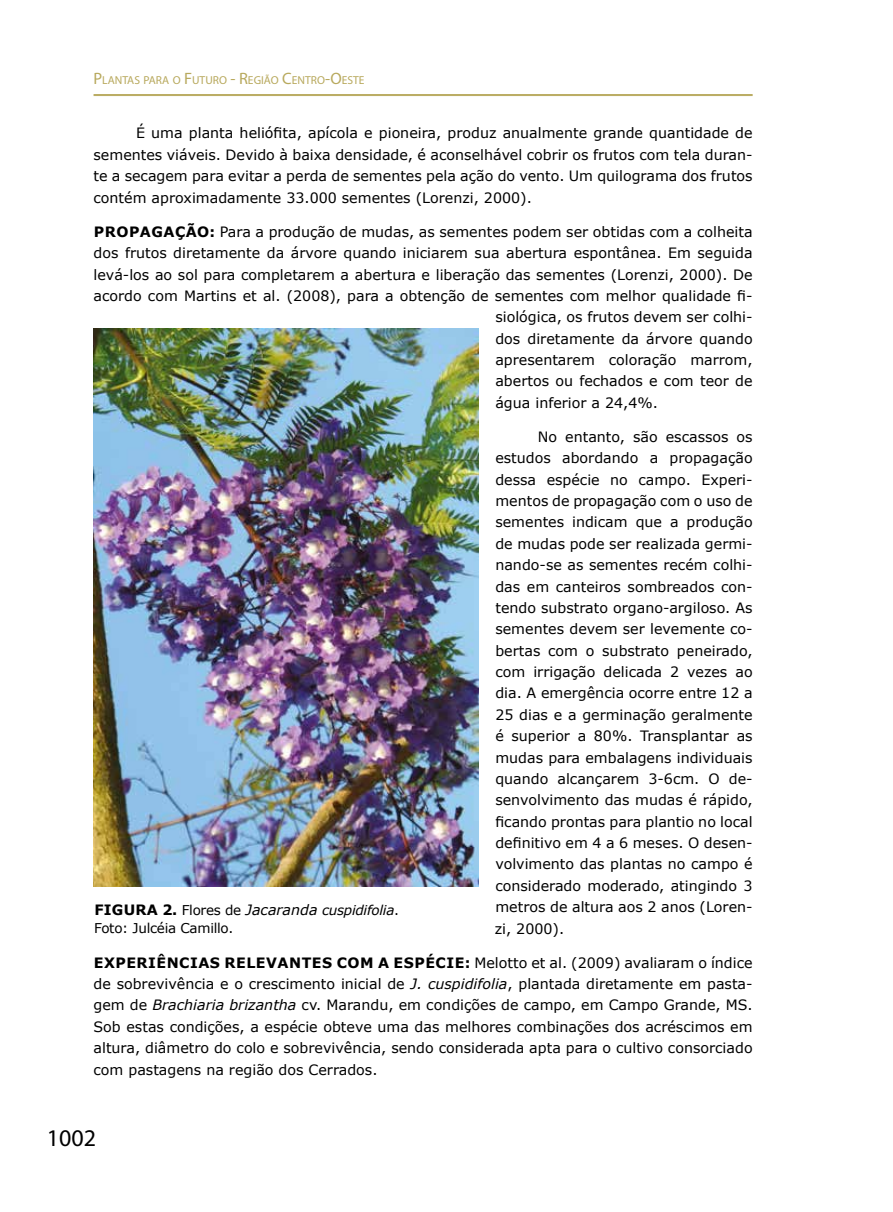
<style>
.page{position:relative;width:893px;height:1212px;background:#fff}
.page>*{position:absolute;margin:0;border:0;box-sizing:border-box;transform-origin:0 0}
.t1{font:24px "Myriad Pro";color:#000}
.t2{font:14.25px/21.3px "Verdana";color:#000;text-align:justify}
.t3{font:13.5px/18px "Verdana";letter-spacing:-.02em;color:#000}
.t4{font:11.55px "Myriad Pro";color:#b8a95d}
.s1{font-size:16.5px}
.s2{font-weight:700}
.s3{font-style:italic}
.s4{font-weight:700;font-size:14.25px}
.s5{font-style:italic;font-size:14.25px}
</style>
<div class="page">
<hr style="left:94px;top:94px;width:659px;height:1px;background:#b8a95d">
<hr style="left:94px;top:95px;width:659px;height:1px;background:#b8a95d">
<img style="left:94px;top:329px;width:384px;height:558px">
<p class="t4" style="left:94px;top:73px;width:272px"><span class="s1">P</span>LANTAS PARA O <span class="s1">F</span>UTURO <span class="s1">- R</span>EGIÃO <span class="s1">C</span>ENTRO<span class="s1">-O</span>ESTE</p>
<p class="t2" style="left:94px;top:122px;width:661px;text-indent:43px">É uma planta heliófita, apícola e pioneira, produz anualmente grande quantidade de sementes viáveis. Devido à baixa densidade, é aconselhável cobrir os frutos com tela duran&shy;te a secagem para evitar a perda de sementes pela ação do vento. Um quilograma dos frutos contém aproximadamente 33.000 sementes (Lorenzi, 2000).</p>
<p class="t2" style="left:94px;top:221px;width:660px"><span class="s2">PROPAGAÇÃO:</span> Para a produção de mudas, as sementes podem ser obtidas com a colheita</p>
<p class="t2" style="left:94px;top:242px;width:661px">dos frutos diretamente da árvore quando iniciarem sua abertura espontânea. Em seguida</p>
<p class="t2" style="left:94px;top:263px;width:661px">levá-los ao sol para completarem a abertura e liberação das sementes (Lorenzi, 2000). De</p>
<p class="t2" style="left:94px;top:285px;width:661px">acordo com Martins et al. (2008), para a obtenção de sementes com melhor qualidade fi-</p>
<p class="t2" style="left:495px;top:306px;width:259px">siológica, os frutos devem ser colhi-</p>
<p class="t2" style="left:495px;top:328px;width:259px">dos diretamente da árvore quando</p>
<p class="t2" style="left:495px;top:349px;width:259px">apresentarem coloração marrom,</p>
<p class="t2" style="left:495px;top:370px;width:259px">abertos ou fechados e com teor de</p>
<p class="t2" style="left:495px;top:392px;width:164px">água inferior a 24,4%.</p>
<p class="t2" style="left:495px;top:426px;width:259px;text-indent:43px">No entanto, são escassos os estudos abordando a propagação dessa espécie no campo. Experi&shy;mentos de propagação com o uso de sementes indicam que a produção de mudas pode ser realizada germi&shy;nando-se as sementes recém colhi&shy;das em canteiros sombreados con&shy;tendo substrato organo-argiloso. As sementes devem ser levemente co&shy;bertas com o substrato peneirado, com irrigação delicada 2 vezes ao dia. A emergência ocorre entre 12 a 25 dias e a germinação geralmente é superior a 80%. Transplantar as mudas para embalagens individuais quando alcançarem 3-6cm. O de&shy;senvolvimento das mudas é rápido, ficando prontas para plantio no local definitivo em 4 a 6 meses. O desen&shy;volvimento das plantas no campo é considerado moderado, atingindo 3 metros de altura aos 2 anos (Loren&shy;zi, 2000).</p>
<p class="t2" style="left:94px;top:952px;width:661px"><span class="s2">EXPERIÊNCIAS RELEVANTES COM A ESPÉCIE:</span> Melotto et al. (2009) avaliaram o índice de sobrevivência e o crescimento inicial de <span class="s3">J. cuspidifolia</span>, plantada diretamente em pasta&shy;gem de <span class="s3">Brachiaria brizantha</span> cv. Marandu, em condições de campo, em Campo Grande, MS.<br>Sob estas condições, a espécie obteve uma das melhores combinações dos acréscimos em altura, diâmetro do colo e sobrevivência, sendo considerada apta para o cultivo consorciado com pastagens na região dos Cerrados.</p>
<p class="t3" style="left:94px;top:901px;width:306px"><span class="s4">FIGURA 2.</span> Flores de <span class="s5">Jacaranda</span> <span class="s3">cuspidifolia</span>.<br>Foto: Julcéia Camillo.</p>
<h1 class="t1" style="left:47px;top:1123px;width:51px">1002</h1>
</div>
